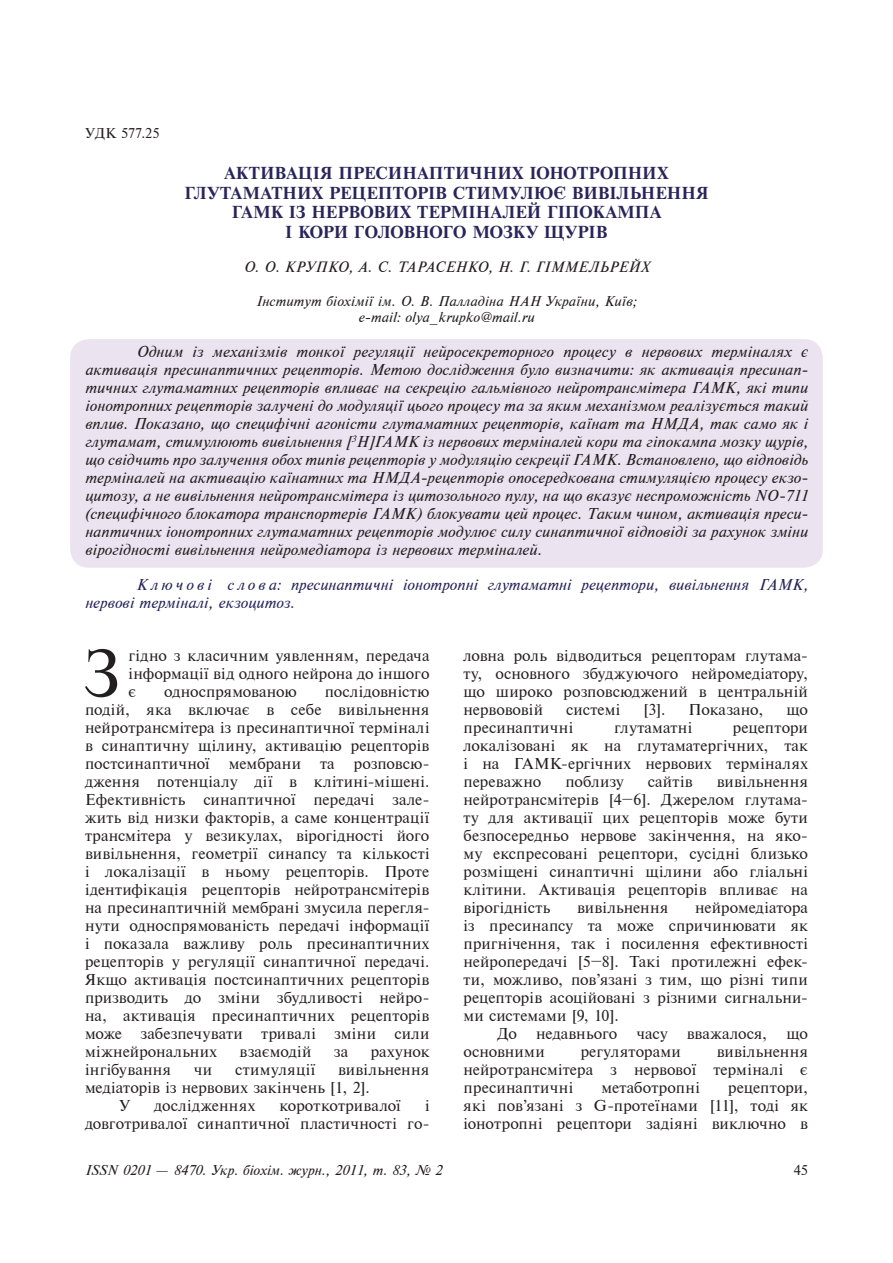
<style>
.page{position:relative;width:893px;height:1263px;background:#fff}
.page>*{position:absolute;margin:0;border:0;box-sizing:border-box;transform-origin:0 0}
.t1{font:63.45px "Newton C";color:#231f20}
.t2{font:16.5px/19.8px "Newton C Bold";letter-spacing:.01em;color:#29255a;text-align:center}
.t3{font:15px/18px "Newton C";letter-spacing:.01em;color:#231f20;text-align:justify}
.t4{font:15px/18px "Newton C Italic";letter-spacing:.005em;color:#231f20;text-align:justify}
.t5{font:15px/18px "Newton C Italic";color:#29255a}
.t6{font:15px "Newton C";letter-spacing:-.01em;color:#231f20}
.t7{font:14.25px "Newton C Italic";letter-spacing:.025em;color:#231f20}
.t8{font:13.5px/16.2px "Newton C Italic";color:#231f20;text-align:center}
.t9{font:13.5px "Newton C";color:#231f20}
.s1{font-family:"Newton C"}
</style>
<div class="page">
<div style="left:71px;top:340px;width:751px;height:227px;background:#ece3f0;border-radius:18px"></div>
<div style="left:70px;top:339px;width:753px;height:229px;border:2px solid #ece3f0;border-radius:18px"></div>
<p class="t9" style="left:85px;top:125px;width:76px">УДК 577.25</p>
<p class="t2" style="left:184px;top:163px;width:526px">Активація пресинаптичних іонотропних глутаматних рецепторів стимулює вивільнення гамк із нервових терміналей гіпокампа<br>і кори головного мозку щурів</p>
<p class="t7" style="left:243px;top:259px;width:408px">О. О. Крупко , А. С. Тарасенко , Н. Г. Гіммельрейх</p>
<p class="t8" style="left:256px;top:293px;width:382px">Інститут біохімії ім. О. В. Палладіна НАН України, Київ; е-mail: olya_krupko@mail.ru</p>
<p class="t4" style="left:85px;top:342px;width:725px;text-indent:51px">Одним із механізмів тонкої регуляції нейросекреторного процесу в нервових терміналях є активація пресинаптичних рецепторів. Метою дослідження було визначити: як активація пресинап&shy;тичних глутаматних рецепторів впливає на секрецію гальмівного нейротрансмітера ГАМК, які типи іонотропних рецепторів залучені до модуляції цього процесу та за яким механізмом реалізується такий вплив. Показано, що специфічні агоністи глутаматних рецепторів, каїнат та НМДА, так само як і глутамат, стимулюють вивільнення [<sup>3</sup>H]ГАМК із нервових терміналей кори та гіпокампа мозку щурів, що свідчить про залучення обох типів рецепторів у модуляцію секреції ГАМК. Встановлено, що відповідь терміналей на активацію каїнатних та НМДА-рецепторів опосередкована стимуляцією процесу екзо&shy;цитозу, а не вивільнення нейротрансмітера із цитозольного пулу, на що вказує неспроможність NO‑711 (специфічного блокатора транспортерів ГАМК) блокувати цей процес. Таким чином, активація преси&shy;наптичних іонотропних глутаматних рецепторів модулює силу синаптичної відповіді за рахунок зміни вірогідності вивільнення нейромедіатора із нервових терміналей.</p>
<p class="t5" style="left:85px;top:575px;width:724px;text-indent:51px">К л ю ч о в і с л о в а: пресинаптичні іонотропні глутаматні рецептори, вивільнення ГАМК, нервові терміналі, екзоцитоз.</p>
<h1 class="t1" style="left:82px;top:637px;width:39px">З</h1>
<p class="t3" style="left:129px;top:646px;width:302px">гідно з класичним уявленням, передача інформації від одного нейрона до іншого є</p>
<p class="t3" style="left:463px;top:646px;width:346px">ловна роль відводиться рецепторам глутама&shy;ту, основного збуджуючого нейромедіатору, що широко розповсюджений в центральній нервововій</p>
<p class="t3" style="left:85px;top:682px;width:346px;text-indent:240px">послідовністю подій, яка включає в себе вивільнення нейротрансмітера із пресинаптичної терміналі в синаптичну щілину, активацію рецепторів постсинаптичної</p>
<p class="t6" style="left:164px;top:682px;width:134px">односпрямованою</p>
<p class="t3" style="left:566px;top:700px;width:56px">системі</p>
<p class="t3" style="left:643px;top:700px;width:23px">[3].</p>
<p class="t3" style="left:688px;top:700px;width:76px">Показано,</p>
<p class="t3" style="left:786px;top:700px;width:23px">що</p>
<p class="t3" style="left:463px;top:718px;width:111px">пресинаптичні</p>
<p class="t3" style="left:614px;top:718px;width:79px">глутаматні</p>
<p class="t3" style="left:463px;top:718px;width:346px;text-indent:269px">рецептори локалізовані як на глутаматергічних, так і на ГАМК-ергічних нервових терміналях переважно</p>
<p class="t3" style="left:229px;top:754px;width:74px">мембрани</p>
<p class="t3" style="left:320px;top:754px;width:16px">та</p>
<p class="t3" style="left:85px;top:754px;width:346px;text-indent:269px">розповсю&shy;дження потенціалу дії в клітині-мішені.<br>Ефективність синаптичної передачі зале&shy;жить від низки факторів, а саме концентрації трансмітера у везикулах, вірогідності його вивільнення, геометрії синапсу та кількості і локалізації в ньому рецепторів. Проте ідентифікація рецепторів нейротрансмітерів на пресинаптичній мембрані змусила перегля&shy;нути односпрямованість передачі інформації і показала важливу роль пресинаптичних рецепторів у регуляції синаптичної передачі.<br>Якщо активація постсинаптичних рецепторів призводить до зміни збудливості нейро&shy;на, активація пресинаптичних рецепторів може забезпечувати тривалі зміни сили міжнейрональних</p>
<p class="t3" style="left:565px;top:772px;width:60px">поблизу</p>
<p class="t3" style="left:648px;top:772px;width:47px">сайтів</p>
<p class="t3" style="left:463px;top:772px;width:346px;text-indent:253px">вивільнення нейротрансмітерів [4–6]. Джерелом глутама&shy;ту для активації цих рецепторів може бути безпосередньо нервове закінчення, на яко&shy;му експресовані рецептори, сусідні близько розміщені синаптичні щілини або гліальні клітини. Активація рецепторів впливає на вірогідність</p>
<p class="t3" style="left:577px;top:898px;width:93px">вивільнення</p>
<p class="t3" style="left:695px;top:898px;width:114px">нейромедіатора</p>
<p class="t3" style="left:463px;top:916px;width:346px">із пресинапсу та може спричинювати як</p>
<p class="t3" style="left:463px;top:934px;width:346px">пригнічення, так і посилення ефективності</p>
<p class="t3" style="left:463px;top:952px;width:346px">нейропередачі [5–8]. Такі протилежні ефек-</p>
<p class="t3" style="left:463px;top:970px;width:346px">ти, можливо, пов’язані з тим, що різні типи</p>
<p class="t3" style="left:463px;top:988px;width:346px">рецепторів асоційовані з різними сигнальни-</p>
<p class="t3" style="left:463px;top:1006px;width:157px">ми системами [9, 10].</p>
<p class="t3" style="left:497px;top:1024px;width:21px">До</p>
<p class="t3" style="left:536px;top:1024px;width:83px">недавнього</p>
<p class="t3" style="left:637px;top:1024px;width:32px">часу</p>
<p class="t3" style="left:687px;top:1024px;width:82px">вважалося,</p>
<p class="t3" style="left:786px;top:1024px;width:23px">що</p>
<p class="t3" style="left:463px;top:1042px;width:83px">основними</p>
<p class="t3" style="left:581px;top:1042px;width:102px">регуляторами</p>
<p class="t3" style="left:240px;top:1042px;width:73px">взаємодій</p>
<p class="t3" style="left:334px;top:1042px;width:16px">за</p>
<p class="t3" style="left:371px;top:1042px;width:60px">рахунок</p>
<p class="t3" style="left:463px;top:1042px;width:346px;text-indent:253px">вивільнення нейротрансмітера з нервової терміналі є пресинаптичні</p>
<p class="t3" style="left:85px;top:1060px;width:88px">інгібування</p>
<p class="t3" style="left:194px;top:1060px;width:20px">чи</p>
<p class="t3" style="left:235px;top:1060px;width:82px">стимуляції</p>
<p class="t3" style="left:338px;top:1060px;width:93px">вивільнення</p>
<p class="t3" style="left:85px;top:1078px;width:286px">медіаторів із нервових закінчень [1, 2].</p>
<p class="t3" style="left:119px;top:1096px;width:12px">У</p>
<p class="t3" style="left:154px;top:1096px;width:102px">дослідженнях</p>
<p class="t3" style="left:279px;top:1096px;width:123px">короткотривалої</p>
<p class="t3" style="left:601px;top:1078px;width:100px">метаботропні</p>
<p class="t3" style="left:463px;top:1078px;width:346px;text-indent:265px">рецептори, які пов’язані з G-протеїнами [11], тоді як іонотропні рецептори задіяні виключно в</p>
<p class="t3" style="left:85px;top:1096px;width:346px;text-align:right">і<br>довготривалої синаптичної пластичності го-</p>
<p class="t8" style="left:85px;top:1162px;width:358px">ISSN 0201 <span class="s1">—</span> 8470. Укр. біохім. журн., 2011, т. 83, № 2</p>
<p class="t9" style="left:794px;top:1163px;width:16px">45</p>
</div>
